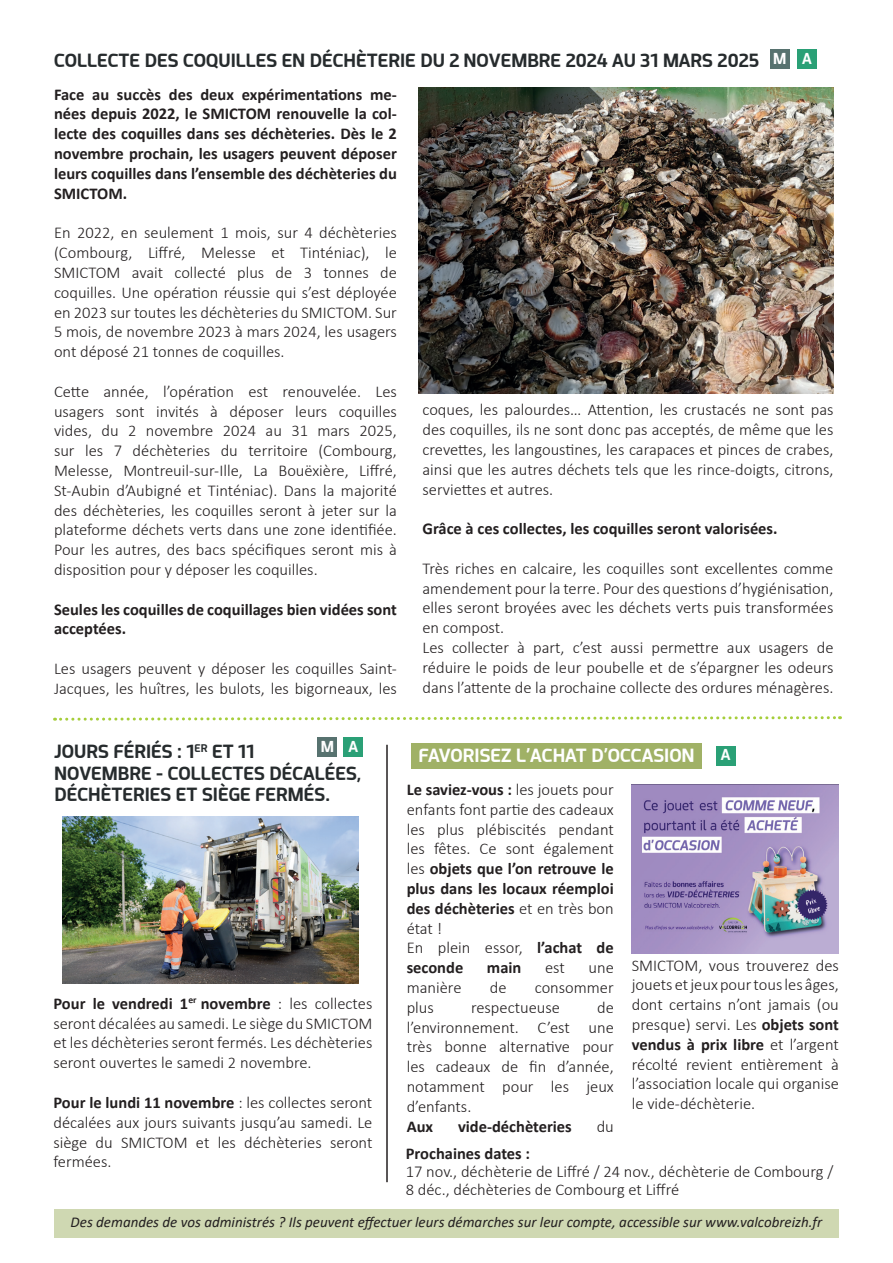
<style>
.page{position:relative;width:893px;height:1263px;background:#fff}
.page>*{position:absolute;margin:0;border:0;box-sizing:border-box;transform-origin:0 0}
.t1{font:700 18px/21.6px "Acephimere";color:#262b2d}
.t2{font:700 18px "Acephimere";color:#fff}
.t3{font:300 16.5px/19.8px "Calibri";color:#231f20;text-align:justify}
.t4{font:700 16.5px/19.8px "Calibri";color:#231f20;text-align:justify}
.t5{font:italic 15px "Calibri";color:#231f20}
.t6{font:700 15px "Acephimere";color:#fff}
.s1{font-weight:700}
</style>
<div class="page">
<div style="left:54px;top:1209px;width:785px;height:29px;background:#cfd8b2"></div>
<div style="left:797px;top:50px;width:19px;height:19px;background:#2aa076"></div>
<svg style="left:55px;top:716px;width:785px;height:5px"></svg>
<hr style="left:386px;top:745px;width:2px;height:437px;background:#231f20">
<div style="left:344px;top:737px;width:19px;height:20px;background:#2aa076"></div>
<img style="left:418px;top:87px;width:415px;height:306px">
<div style="left:770px;top:50px;width:19px;height:19px;background:#57726f"></div>
<div style="left:318px;top:737px;width:19px;height:20px;background:#57726f"></div>
<img style="left:63px;top:816px;width:295px;height:167px">
<div style="left:411px;top:743px;width:291px;height:25px;background:#a0b166"></div>
<img style="left:631px;top:784px;width:208px;height:169px">
<div style="left:716px;top:746px;width:19px;height:19px;background:#2aa076"></div>
<p class="t1" style="left:54px;top:49px;width:706px">COLLECTE DES COQUILLES EN DÉCHÈTERIE DU 2 NOVEMBRE 2024 AU 31 MARS 2025</p>
<p class="t6" style="left:802px;top:48px;width:11px">A</p>
<p class="t6" style="left:773px;top:48px;width:15px">M</p>
<p class="t4" style="left:54px;top:84px;width:344px">Face au succès des deux expérimentations me&shy;nées depuis 2022, le SMICTOM renouvelle la col&shy;lecte des coquilles dans ses déchèteries. Dès le 2 novembre prochain, les usagers peuvent déposer leurs coquilles dans l’ensemble des déchèteries du SMICTOM.</p>
<p class="t3" style="left:54px;top:223px;width:344px">En 2022, en seulement 1 mois, sur 4 déchèteries (Combourg, Liffré, Melesse et Tinténiac), le SMICTOM avait collecté plus de 3 tonnes de coquilles. Une opération réussie qui s’est déployée en 2023 sur toutes les déchèteries du SMICTOM. Sur 5 mois, de novembre 2023 à mars 2024, les usagers ont déposé 21 tonnes de coquilles.</p>
<p class="t3" style="left:54px;top:381px;width:344px">Cette année, l’opération est renouvelée. Les usagers sont invités à déposer leurs coquilles vides, du 2 novembre 2024 au 31 mars 2025, sur les 7 déchèteries du territoire (Combourg, Melesse, Montreuil-sur-Ille, La Bouëxière, Liffré, St-Aubin d’Aubigné et Tinténiac). Dans la majorité des déchèteries, les coquilles seront à jeter sur la plateforme déchets verts dans une zone identifiée.<br>Pour les autres, des bacs spécifiques seront mis à disposition pour y déposer les coquilles.</p>
<p class="t4" style="left:54px;top:599px;width:344px">Seules les coquilles de coquillages bien vidées sont acceptées.</p>
<p class="t3" style="left:54px;top:658px;width:344px">Les usagers peuvent y déposer les coquilles Saint-<br>Jacques, les huîtres, les bulots, les bigorneaux, les</p>
<p class="t3" style="left:422px;top:400px;width:412px">coques, les palourdes… Attention, les crustacés ne sont pas des coquilles, ils ne sont donc pas acceptés, de même que les crevettes, les langoustines, les carapaces et pinces de crabes, ainsi que les autres déchets tels que les rince-doigts, citrons, serviettes et autres.</p>
<p class="t4" style="left:422px;top:518px;width:357px">Grâce à ces collectes, les coquilles seront valorisées.</p>
<p class="t3" style="left:422px;top:558px;width:412px;text-align:left">Très riches en calcaire, les coquilles sont excellentes comme amendement pour la terre. Pour des questions d’hygiénisation, elles seront broyées avec les déchets verts puis transformées en compost.<br>Les collecter à part, c’est aussi permettre aux usagers de réduire le poids de leur poubelle et de s’épargner les odeurs dans l’attente de la prochaine collecte des ordures ménagères.</p>
<p class="t1" style="left:54px;top:740px;width:308px">JOURS FÉRIÉS : 1<sup>ER</sup> ET 11<br>NOVEMBRE - COLLECTES DÉCALÉES,<br>DÉCHÈTERIES ET SIÈGE FERMÉS.</p>
<p class="t6" style="left:321px;top:736px;width:15px">M</p>
<p class="t6" style="left:349px;top:736px;width:11px">A</p>
<p class="t3" style="left:53px;top:993px;width:321px"><span class="s1">Pour le vendredi 1</span><sup>er</sup> <span class="s1">novembre</span> : les collectes seront décalées au samedi. Le siège du SMICTOM et les déchèteries seront fermés. Les déchèteries seront ouvertes le samedi 2 novembre.</p>
<p class="t3" style="left:53px;top:1092px;width:320px"><span class="s1">Pour le lundi 11 novembre</span> : les collectes seront décalées aux jours suivants jusqu’au samedi. Le siège du SMICTOM et les déchèteries seront fermées.</p>
<p class="t2" style="left:418px;top:743px;width:277px">FAVORISEZ L’ACHAT D’OCCASION</p>
<p class="t3" style="left:407px;top:779px;width:209px;text-align:left"><span class="s1">Le saviez-vous :</span> les jouets pour enfants font partie des cadeaux les plus plébiscités pendant les fêtes. Ce sont également les <span class="s1">objets que l’on retrouve le plus dans les locaux réemploi des déchèteries</span> et en très bon état !<br>En plein essor, <span class="s1">l’achat de seconde</span></p>
<p class="t6" style="left:721px;top:744px;width:11px">A</p>
<p class="t3" style="left:632px;top:955px;width:209px">SMICTOM, vous trouverez des jouets et jeux pour tous les âges, dont certains n’ont jamais (ou presque) servi. Les <span class="s1">objets sont vendus à prix libre</span> et l’argent récolté revient entièrement à l’association locale qui organise le vide-déchèterie.</p>
<p class="t4" style="left:487px;top:957px;width:36px">main</p>
<p class="t3" style="left:545px;top:958px;width:21px">est</p>
<p class="t3" style="left:588px;top:958px;width:27px">une</p>
<p class="t3" style="left:407px;top:977px;width:56px">manière</p>
<p class="t3" style="left:490px;top:977px;width:18px">de</p>
<p class="t3" style="left:535px;top:977px;width:80px">consommer</p>
<p class="t3" style="left:407px;top:997px;width:29px">plus</p>
<p class="t3" style="left:471px;top:997px;width:91px">respectueuse</p>
<p class="t3" style="left:407px;top:997px;width:209px;text-indent:190px">de l’environnement. C’est une très bonne alternative pour les cadeaux de fin d’année, notamment pour les jeux d’enfants.</p>
<p class="t4" style="left:407px;top:1116px;width:28px">Aux</p>
<p class="t4" style="left:458px;top:1116px;width:115px">vide-déchèteries</p>
<p class="t3" style="left:597px;top:1116px;width:19px">du</p>
<p class="t4" style="left:406px;top:1143px;width:126px">Prochaines dates :</p>
<p class="t3" style="left:406px;top:1162px;width:429px;line-height:18px">17 nov., déchèterie de Liffré / 24 nov., déchèterie de Combourg /<br>8 déc., déchèteries de Combourg et Liffré</p>
<p class="t5" style="left:71px;top:1212px;width:753px">Des demandes de vos administrés ? Ils peuvent effectuer leurs démarches sur leur compte, accessible sur www.valcobreizh.fr</p>
</div>
